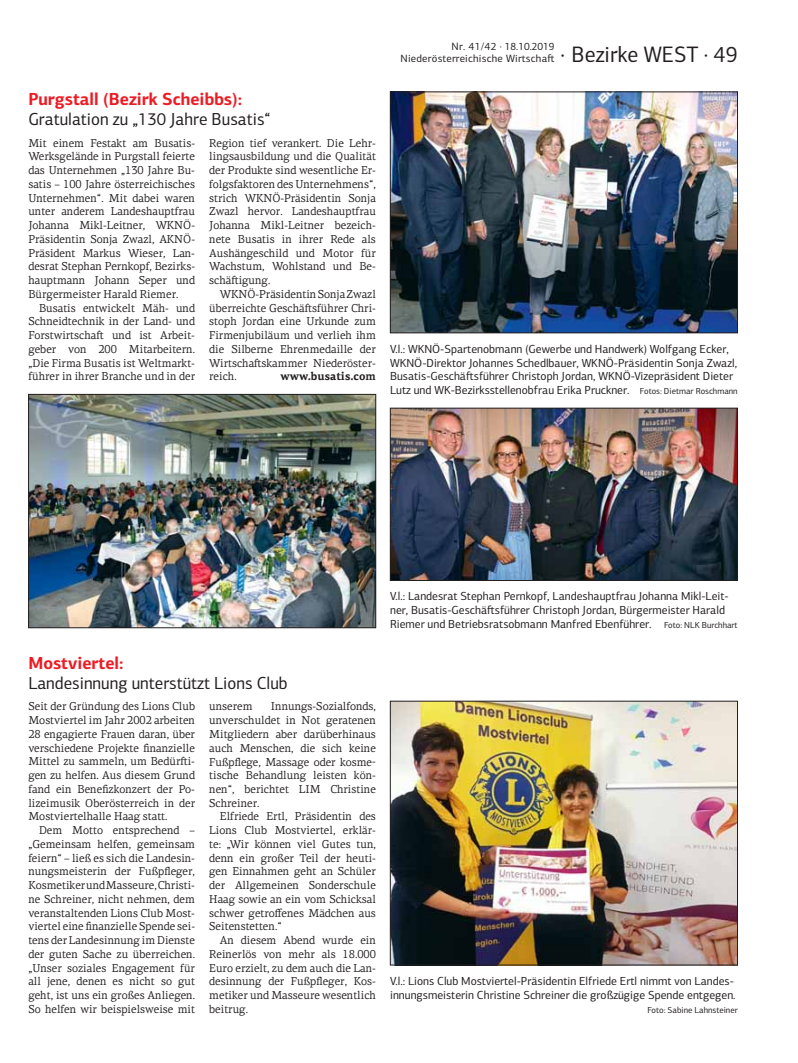
<style>
.page{position:relative;width:798px;height:1063px;background:#fff}
.page>*{position:absolute;margin:0;border:0;box-sizing:border-box;transform-origin:0 0}
.t1{font:22.5px "PF Centro Sans Pro";color:#231f20;scale:.96 1}
.t2{font:17.5px "PF Centro Sans Pro";color:#231f20;scale:.96 1}
.t3{font:700 17.5px "PF Centro Sans Pro";color:#ed1c24;scale:.96 1}
.t4{font:11.75px/13.8px "PF Centro Sans Pro";color:#231f20}
.t5{font:11.5px/13.8px "PF Centro Serif Pro";color:#231f20;text-align:justify;scale:.96 1}
.t6{font:700 11.5px "PF Centro Serif Pro";color:#231f20;scale:.96 1}
.t7{font:10.62px/11.9px "PF Centro Sans Pro";color:#231f20;text-align:right}
.t8{font:8.75px "PF Centro Sans Pro";color:#231f20}
.s1{font-size:8.75px}
</style>
<div class="page">
<img style="left:392px;top:703px;width:343px;height:260px">
<div style="left:390px;top:701px;width:347px;height:264px;border:1px solid #231f20"></div>
<img style="left:392px;top:94px;width:343px;height:237px">
<div style="left:390px;top:92px;width:347px;height:241px;border:1px solid #231f20"></div>
<img style="left:392px;top:410px;width:343px;height:169px">
<div style="left:390px;top:408px;width:347px;height:173px;border:1px solid #231f20"></div>
<img style="left:30px;top:396px;width:344px;height:230px">
<div style="left:28px;top:394px;width:348px;height:234px;border:1px solid #231f20"></div>
<h2 class="t3" style="left:28px;top:92px;width:224px">Purgstall (Bezirk Scheibbs):</h2>
<h2 class="t2" style="left:28px;top:112px;width:253px">Gratulation zu „130 Jahre Busatis“</h2>
<p class="t5" style="left:28px;top:137px;width:175px">Mit einem Festakt am Busatis-Werksgelände in Purgstall feierte das Unternehmen „130 Jahre Bu&shy;satis – 100 Jahre österreichisches Unternehmen“. Mit dabei waren unter anderem Landeshauptfrau Johanna Mikl-Leitner, WKNÖ-Präsidentin Sonja Zwazl, AKNÖ-Präsident Markus Wieser, Lan&shy;desrat Stephan Pernkopf, Bezirks&shy;hauptmann Johann Seper und Bürgermeister Harald Riemer.</p>
<p class="t5" style="left:28px;top:302px;width:175px;text-indent:11px">Busatis entwickelt Mäh- und Schneidtechnik in der Land- und Forstwirtscha- und ist Arbeit&shy;geber von 200 Mitarbeitern. „Die Firma Busatis ist Weltmarkt&shy;führer in ihrer Branche und in der</p>
<p class="t5" style="left:209px;top:137px;width:175px">Region tief verankert. Die Lehr&shy;lingsausbildung und die Qualität der Produkte sind wesentliche Er&shy;folgsfaktoren des Unternehmens“, strich WKNÖ-Präsidentin Sonja Zwazl hervor. Landeshauptfrau Johanna Mikl-Leitner bezeich&shy;nete Busatis in ihrer Rede als Aushängeschild und Motor für Wachstum, Wohlstand und Be&shy;schä-igung.</p>
<p class="t5" style="left:209px;top:288px;width:175px;text-indent:11px">WKNÖ-Präsidentin Sonja Zwazl überreichte Geschä-sführer Chri&shy;stoph Jordan eine Urkunde zum Firmenjubiläum und verlieh ihm die Silberne Ehrenmedaille der Wirtscha-skammer Niederöster&shy;reich.</p>
<p class="t6" style="left:280px;top:372px;width:101px">www.busatis.com</p>
<p class="t7" style="left:400px;top:42px;width:155px">Nr. 41/42 · 18.10.2019<br>Niederösterreichische Wirtscha-</p>
<h1 class="t1" style="left:560px;top:46px;width:186px">· Bezirke WEST · 49</h1>
<p class="t4" style="left:390px;top:343px;width:349px">V.l.: WKNÖ-Spartenobmann (Gewerbe und Handwerk) Wolfgang Ecker, WKNÖ-Direktor Johannes Schedlbauer, WKNÖ-Präsidentin Sonja Zwazl, Busatis-Geschä-sführer Christoph Jordan, WKNÖ-Vizepräsident Dieter Lutz und WK-Bezirksstellenobfrau Erika Pruckner. <span class="s1">Fotos: Dietmar Roschmann</span></p>
<h2 class="t3" style="left:28px;top:656px;width:100px">Mostviertel:</h2>
<h2 class="t2" style="left:28px;top:676px;width:271px">Landesinnung unterstützt Lions Club</h2>
<p class="t5" style="left:28px;top:701px;width:175px">Seit der Gründung des Lions Club Mostviertel im Jahr 2002 arbeiten 28 engagierte Frauen daran, über verschiedene Projekte finanzielle Mittel zu sammeln, um Bedür-i&shy;gen zu helfen. Aus diesem Grund fand ein Benefizkonzert der Po&shy;lizeimusik Oberösterreich in der Mostviertelhalle Haag statt.</p>
<p class="t5" style="left:28px;top:825px;width:175px;text-indent:11px">Dem Motto entsprechend – „Gemeinsam helfen, gemeinsam feiern“ – ließ es sich die Landesin&shy;nungsmeisterin der Fußpfleger, Kosmetiker und Masseure, Christi&shy;ne Schreiner, nicht nehmen, dem veranstaltenden Lions Club Most&shy;viertel eine finanzielle Spende sei&shy;tens der Landesinnung im Dienste der guten Sache zu überreichen. „Unser soziales Engagement für all jene, denen es nicht so gut geht, ist uns ein großes Anliegen.<br>So helfen wir beispielsweise mit</p>
<p class="t5" style="left:209px;top:701px;width:175px;text-indent:62px">Innungs-Sozialfonds, unverschuldet in Not geratenen Mitgliedern aber darüberhinaus auch Menschen, die sich keine Fußpflege, Massage oder kosme&shy;tische Behandlung leisten kön&shy;nen“, berichtet LIM Christine Schreiner.</p>
<p class="t5" style="left:209px;top:811px;width:175px;text-indent:11px">Elfriede Ertl, Präsidentin des Lions Club Mostviertel, erklär&shy;te: „Wir können viel Gutes tun, denn ein großer Teil der heuti&shy;gen Einnahmen geht an Schüler der Allgemeinen Sonderschule Haag sowie an ein vom Schicksal schwer getroffenes Mädchen aus Seitenstetten.“</p>
<p class="t5" style="left:209px;top:935px;width:175px;text-indent:11px">An diesem Abend wurde ein Reinerlös von mehr als 18.000<br>Euro erzielt, zu dem auch die Lan&shy;desinnung der Fußpfleger, Kos&shy;metiker und Masseure wesentlich beitrug.</p>
<p class="t5" style="left:209px;top:701px;width:47px">unserem</p>
<p class="t4" style="left:390px;top:591px;width:349px">V.l.: Landesrat Stephan Pernkopf, Landeshauptfrau Johanna Mikl-Leit&shy;ner, Busatis-Geschä-sführer Christoph Jordan, Bürgermeister Harald<br>Riemer und Betriebsratsobmann Manfred Ebenführer. <span class="s1">Foto: NLK Burchhart</span></p>
<p class="t4" style="left:390px;top:976px;width:347px">V.l.: Lions Club Mostviertel-Präsidentin Elfriede Ertl nimmt von Landes&shy;innungsmeisterin Christine Schreiner die großzügige Spende entgegen.</p>
<p class="t8" style="left:647px;top:1007px;width:92px">Foto: Sabine Lahnsteiner</p>
</div>
